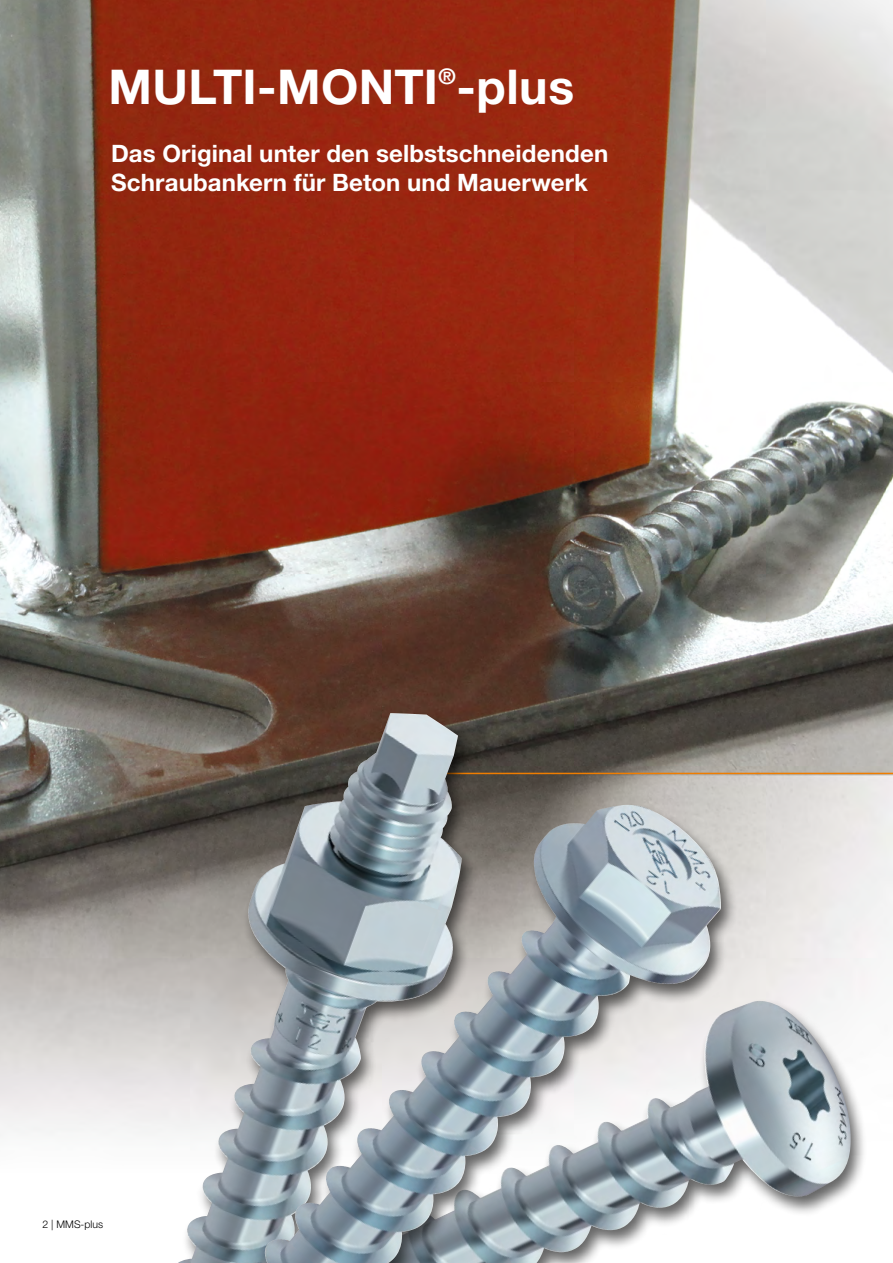
<style>
.page{position:relative;width:893px;height:1263px;background:#fff}
.page>*{position:absolute;margin:0;border:0;box-sizing:border-box;transform-origin:0 0}
.HECO_A4_Headline_bol{font:700 48px "Helvetica Neue LTW1 G";letter-spacing:.005em;color:#fff}
.HECO_A4_Subline16_bo{font:700 24px/28.8px "Helvetica Neue LTW1 G";letter-spacing:.005em;color:#fff}
.HECO_A4_Headline_bol-2{font:700 21.6px "Helvetica Neue LTW1 G";color:#fff}
.t1{font:300 10.5px "Helvetica Neue LTW1 G";color:#000}
</style>
<div class="page">
<img style="left:0;top:0;width:893px;height:1137px">
<hr style="left:435px;top:773px;width:458px;height:1px;background:#ef7d00">
<div style="left:74px;top:710px;width:405px;height:553px;background:#000;opacity:.6"></div>
<img style="left:218px;top:713px;width:172px;height:89px">
<div style="left:167px;top:999px;width:701px;height:264px;background:#000;opacity:.6"></div>
<img style="left:738px;top:1001px;width:21px;height:260px">
<div style="left:170px;top:802px;width:568px;height:461px;background:#000;opacity:.6"></div>
<img style="left:295px;top:807px;width:313px;height:409px">
<p class="HECO_A4_Headline_bol-2" style="left:439px;top:63px;width:19px">®</p>
<p class="HECO_A4_Headline_bol" style="left:109px;top:58px;width:467px">MULTI-MONTI -plus</p>
<p class="HECO_A4_Subline16_bo" style="left:111px;top:139px;width:499px">Das Original unter den selbstschneidenden<br>Schraubankern für Beton und Mauerwerk</p>
<p class="t1" style="left:43px;top:1218px;width:62px">2 | MMS-plus</p>
</div>
